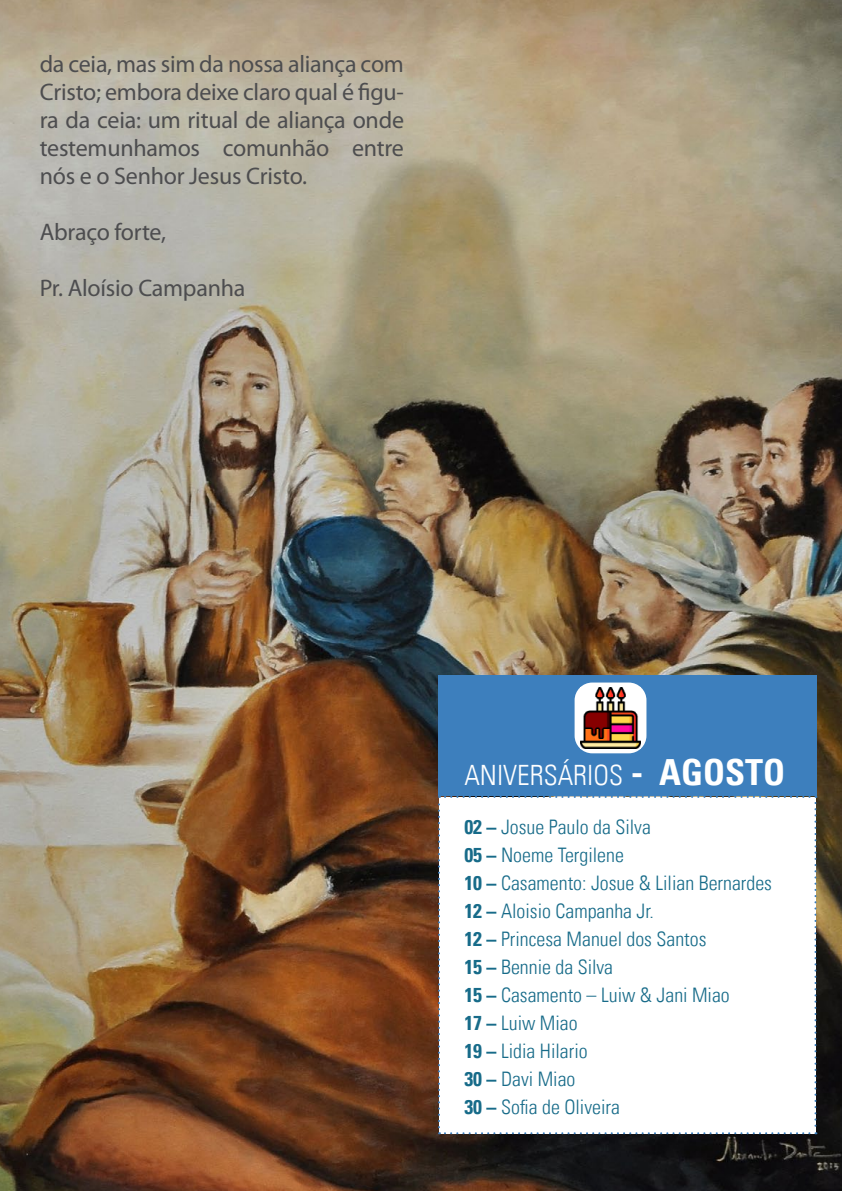
<style>
.page{position:relative;width:842px;height:1191px;background:#fff}
.page>*{position:absolute;margin:0;border:0;box-sizing:border-box;transform-origin:0 0}
.t1{font:300 condensed 28px "Univers LT";color:#fff}
.t2{font:24px/28px "Myriad Pro";letter-spacing:-.01em;color:#4d4d4f;text-align:justify}
.t3{font:300 condensed 20px/28px "Univers LT";color:#176b89}
.s1{font-weight:700;font-size:36px}
.s2{font-weight:700}
</style>
<div class="page">
<img style="left:1px;top:0;width:841px;height:1191px">
<hr style="left:0;top:0;width:1px;height:1191px;background:#e4e3e1">
<svg style="left:438px;top:796px;width:378px;height:338px"></svg>
<div style="left:438px;top:675px;width:378px;height:121px;background:#3d7fbd"></div>
<div style="left:575px;top:682px;width:71px;height:71px;background:#fff;border-radius:18px"></div>
<img style="left:580px;top:687px;width:61px;height:61px">
<p class="t2" style="left:40px;top:50px;width:366px">da ceia, mas sim da nossa aliança com Cristo; embora deixe claro qual é figu&shy;ra da ceia: um ritual de aliança onde testemunhamos comunhão entre nós e o Senhor Jesus Cristo.</p>
<p class="t2" style="left:40px;top:218px;width:128px">Abraço forte,</p>
<p class="t2" style="left:40px;top:274px;width:207px">Pr. Aloísio Campanha</p>
<h1 class="t1" style="left:464px;top:758px;width:322px">ANIVERSÁRIOS <span class="s1">- AGOSTO</span></h1>
<p class="t3" style="left:464px;top:813px;width:309px"><span class="s2">02 –</span> Josue Paulo da Silva<br><span class="s2">05 –</span> Noeme Tergilene<br><span class="s2">10 –</span> Casamento: Josue &amp; Lilian Bernardes<br><span class="s2">12 –</span> Aloisio Campanha Jr.<br><span class="s2">12 –</span> Princesa Manuel dos Santos<br><span class="s2">15 –</span> Bennie da Silva<br><span class="s2">15 –</span> Casamento – Luiw &amp; Jani Miao<br><span class="s2">17 –</span> Luiw Miao<br><span class="s2">19 –</span> Lidia Hilario<br><span class="s2">30 –</span> Davi Miao<br><span class="s2">30 –</span> Sofia de Oliveira</p>
</div>
